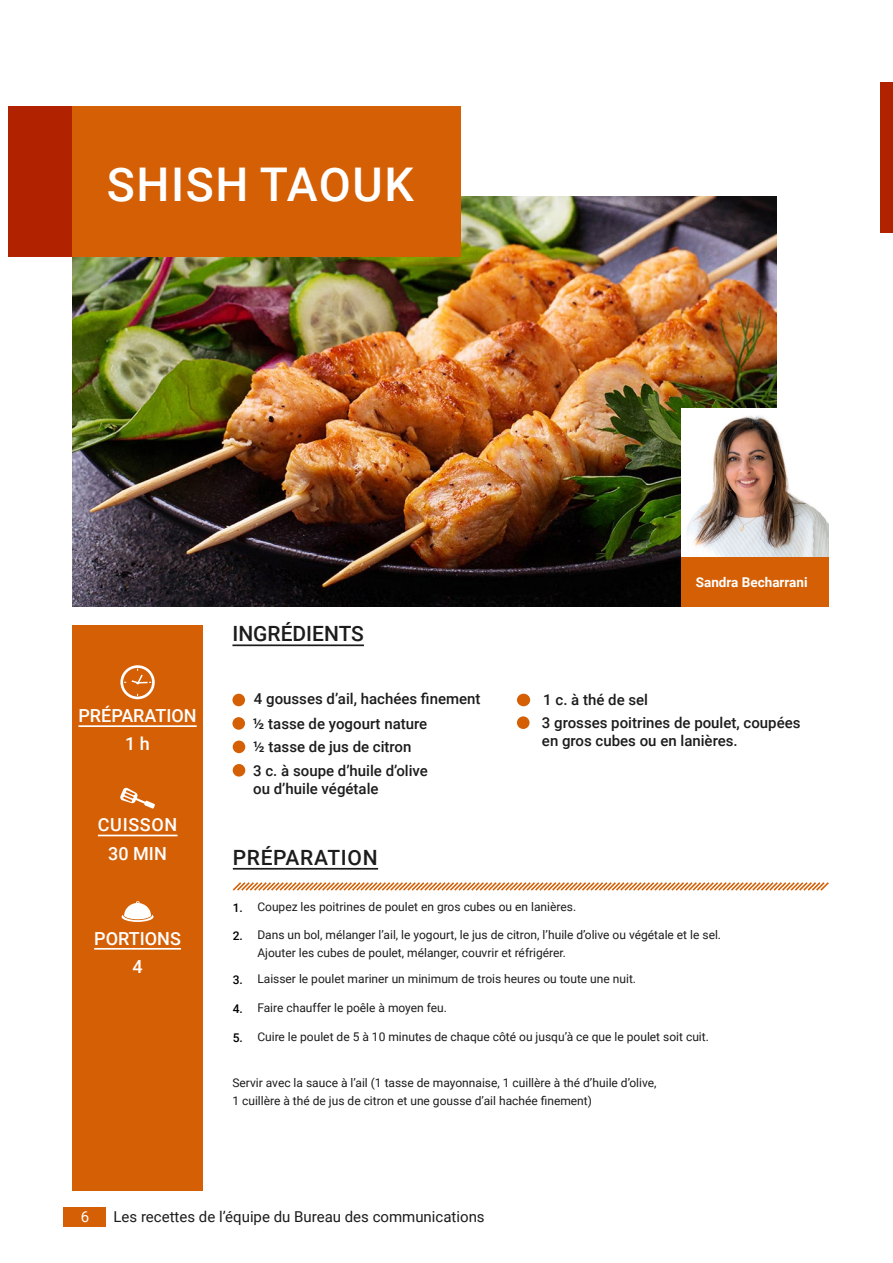
<style>
.page{position:relative;width:893px;height:1263px;background:#fff}
.page>*{position:absolute;margin:0;border:0;box-sizing:border-box;transform-origin:0 0}
.t1{font:500 46.5px "Roboto";letter-spacing:.035em;color:#fff}
.t2{font:500 21px "Roboto";color:#1c1c1c}
.t3{font:500 21px "Roboto";letter-spacing:.035em;color:#1c1c1c}
.t4{font:500 18px/28.5px "Roboto";color:#fff;text-align:center}
.t5{font:500 18px/28.5px "Roboto";letter-spacing:.035em;color:#fff;text-align:center}
.t6{font:500 15px/18px "Roboto";color:#1c1c1c}
.t7{font:15px "Roboto";color:#1c1c1c}
.t8{font:15px "Roboto";color:#fff}
.t9{font:700 13.5px "Roboto";color:#fff}
.t10{font:12px/18px "Roboto";color:#1c1c1c}
.s1{font-weight:500;color:#000}
</style>
<div class="page">
<img style="left:72px;top:196px;width:704px;height:410px">
<div style="left:64px;top:1207px;width:42px;height:19px;background:#d55f04"></div>
<hr style="left:232px;top:644px;width:132px;height:2px;background:#1c1c1c">
<div style="left:517px;top:694px;width:13px;height:12px;background:#d55f04;border-radius:50%"></div>
<div style="left:232px;top:717px;width:13px;height:13px;background:#d55f04;border-radius:50%"></div>
<div style="left:232px;top:694px;width:13px;height:12px;background:#d55f04;border-radius:50%"></div>
<div style="left:517px;top:716px;width:12px;height:13px;background:#d55f04;border-radius:50%"></div>
<div style="left:233px;top:764px;width:12px;height:12px;background:#d55f04;border-radius:50%"></div>
<div style="left:233px;top:740px;width:12px;height:13px;background:#d55f04;border-radius:50%"></div>
<div style="left:72px;top:625px;width:131px;height:566px;background:#d55f04"></div>
<svg style="left:120px;top:665px;width:35px;height:34px"></svg>
<hr style="left:78px;top:725px;width:119px;height:2px;background:#fff">
<svg style="left:120px;top:787px;width:35px;height:22px"></svg>
<hr style="left:98px;top:835px;width:80px;height:1px;background:#fff">
<svg style="left:122px;top:901px;width:32px;height:21px"></svg>
<hr style="left:94px;top:948px;width:87px;height:2px;background:#fff">
<hr style="left:233px;top:868px;width:145px;height:2px;background:#1c1c1c">
<svg style="left:232px;top:882px;width:597px;height:9px"></svg>
<div style="left:681px;top:508px;width:148px;height:98px;background:#d55f04"></div>
<div style="left:9px;top:107px;width:452px;height:150px;background:#d55f04"></div>
<div style="left:9px;top:107px;width:63px;height:150px;background:#b12300"></div>
<img style="left:681px;top:408px;width:148px;height:148px">
<div style="left:880px;top:83px;width:13px;height:150px;background:#b12300"></div>
<h1 class="t1" style="left:107px;top:152px;width:309px">SHISH TAOUK</h1>
<h3 class="t4" style="left:78px;top:701px;width:120px">PRÉPARATION<br>1 h</h3>
<h3 class="t5" style="left:98px;top:810px;width:81px">CUISSON<br>30 MIN</h3>
<h2 class="t2" style="left:232px;top:619px;width:133px">INGRÉDIENTS</h2>
<p class="t6" style="left:254px;top:689px;width:228px">4 gousses d’ail, hachées finement</p>
<p class="t6" style="left:253px;top:714px;width:176px">½ tasse de yogourt nature</p>
<p class="t6" style="left:253px;top:737px;width:160px">½ tasse de jus de citron</p>
<p class="t6" style="left:253px;top:761px;width:176px">3 c. à soupe d’huile d’olive ou d’huile végétale</p>
<h2 class="t3" style="left:233px;top:842px;width:146px">PRÉPARATION</h2>
<p class="t6" style="left:543px;top:690px;width:106px">1 c. à thé de sel</p>
<p class="t9" style="left:696px;top:572px;width:113px">Sandra Becharrani</p>
<p class="t6" style="left:542px;top:713px;width:260px">3 grosses poitrines de poulet, coupées en gros cubes ou en lanières.</p>
<h3 class="t4" style="left:94px;top:923px;width:88px">PORTIONS<br>4</h3>
<p class="t10" style="left:233px;top:898px;width:345px"><span class="s1">1.</span> Coupez les poitrines de poulet en gros cubes ou en lanières.</p>
<p class="t10" style="left:257px;top:925px;width:465px;text-indent:-25px"><span class="s1">2.</span> Dans un bol, mélanger l’ail, le yogourt, le jus de citron, l’huile d’olive ou végétale et le sel.<br>Ajouter les cubes de poulet, mélanger, couvrir et réfrigérer.</p>
<p class="t10" style="left:233px;top:969px;width:405px"><span class="s1">3.</span> Laisser le poulet mariner un minimum de trois heures ou toute une nuit.</p>
<p class="t10" style="left:233px;top:998px;width:216px"><span class="s1">4.</span> Faire chauffer le poêle à moyen feu.</p>
<p class="t10" style="left:233px;top:1027px;width:478px"><span class="s1">5.</span> Cuire le poulet de 5 à 10 minutes de chaque côté ou jusqu’à ce que le poulet soit cuit.</p>
<p class="t10" style="left:232px;top:1074px;width:425px">Servir avec la sauce à l’ail (1 tasse de mayonnaise, 1 cuillère à thé d’huile d’olive,<br>1 cuillère à thé de jus de citron et une gousse d’ail hachée finement)</p>
<p class="t8" style="left:81px;top:1206px;width:10px">6</p>
<p class="t7" style="left:114px;top:1206px;width:373px">Les recettes de l’équipe du Bureau des communications</p>
</div>
